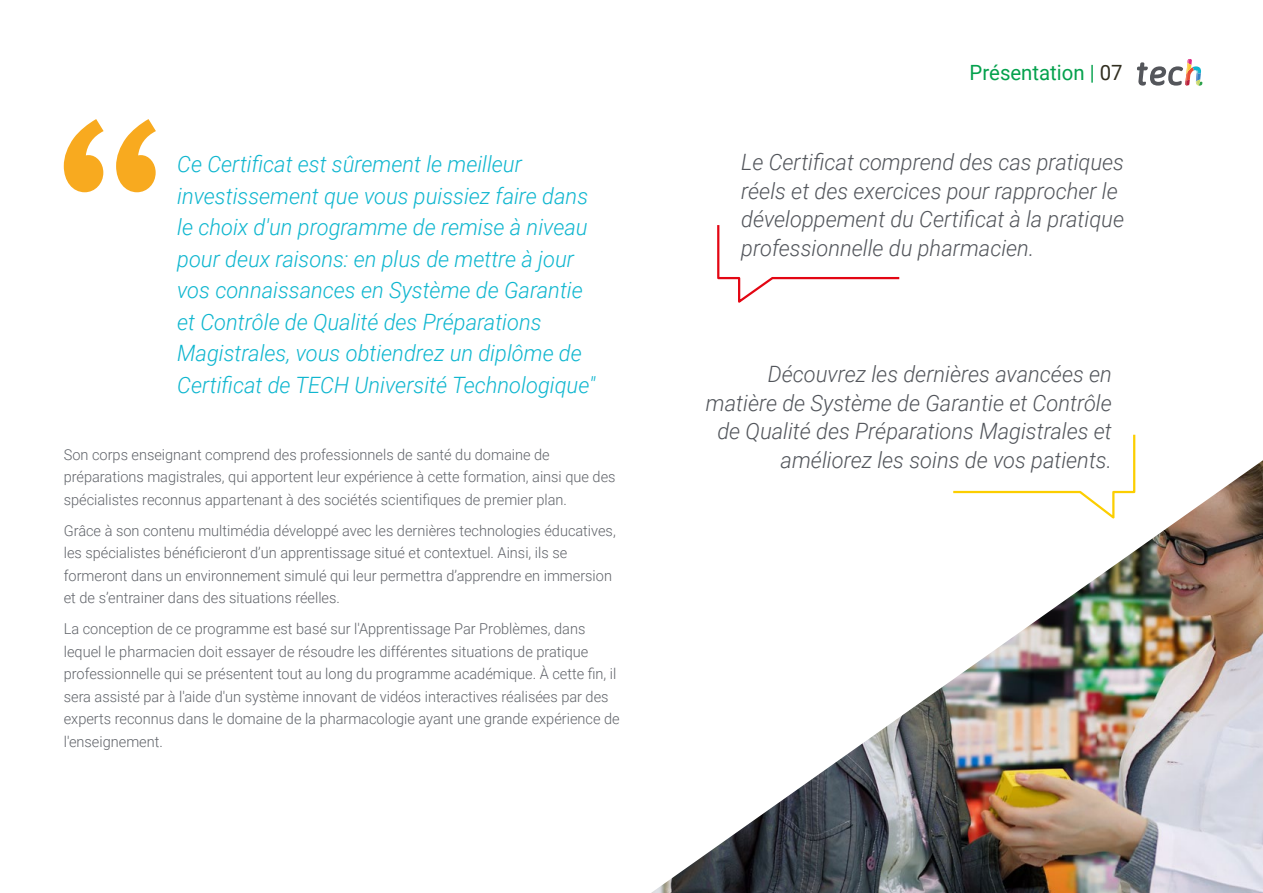
<style>
.page{position:relative;width:1263px;height:893px;background:#fff}
.page>*{position:absolute;margin:0;border:0;box-sizing:border-box;transform-origin:0 0}
.t1{font:italic 300 22.5px/31.5px "Roboto";color:#0fb6cf}
.t2{font:italic 300 22.5px/28.5px "Roboto";color:#52555b;text-align:right}
.t3{font:21px "Roboto";color:#04a14d}
.t4{font:300 15px/22.5px "Roboto";color:#61646a}
.s1{color:#312e20}
</style>
<div class="page">
<svg style="left:64px;top:119px;width:92px;height:73px"></svg>
<svg style="left:1133px;top:434px;width:3px;height:26px"></svg>
<svg style="left:717px;top:225px;width:183px;height:78px"></svg>
<img style="left:651px;top:460px;width:612px;height:433px">
<svg style="left:1137px;top:59px;width:65px;height:27px"></svg>
<p class="t1" style="left:177px;top:148px;width:420px">Ce Certificat est sûrement le meilleur investissement que vous puissiez faire dans le choix d'un programme de remise à niveau pour deux raisons: en plus de mettre à jour vos connaissances en Système de Garantie et Contrôle de Qualité des Préparations Magistrales, vous obtiendrez un diplôme de Certificat de TECH Université Technologique"</p>
<p class="t4" style="left:64px;top:443px;width:553px">Son corps enseignant comprend des professionnels de santé du domaine de préparations magistrales, qui apportent leur expérience à cette formation, ainsi que des spécialistes reconnus appartenant à des sociétés scientifiques de premier plan.</p>
<p class="t4" style="left:64px;top:519px;width:553px">Grâce à son contenu multimédia développé avec les dernières technologies éducatives, les spécialistes bénéficieront d’un apprentissage situé et contextuel. Ainsi, ils se formeront dans un environnement simulé qui leur permettra d’apprendre en immersion et de s’entrainer dans des situations réelles.</p>
<p class="t4" style="left:64px;top:617px;width:557px">La conception de ce programme est basé sur l'Apprentissage Par Problèmes, dans lequel le pharmacien doit essayer de résoudre les différentes situations de pratique professionnelle qui se présentent tout au long du programme académique. À cette fin, il sera assisté par à l'aide d'un système innovant de vidéos interactives réalisées par des experts reconnus dans le domaine de la pharmacologie ayant une grande expérience de l'enseignement.</p>
<h2 class="t3" style="left:970px;top:57px;width:155px">Présentation | <span class="s1">07</span></h2>
<h1 class="t2" style="left:741px;top:147px;width:384px;text-align:left">Le Certificat comprend des cas pratiques réels et des exercices pour rapprocher le développement du Certificat à la pratique professionnelle du pharmacien.</h1>
<h1 class="t2" style="left:706px;top:359px;width:407px">Découvrez les dernières avancées en matière de Système de Garantie et Contrôle de Qualité des Préparations Magistrales et améliorez les soins de vos patients.</h1>
</div>
